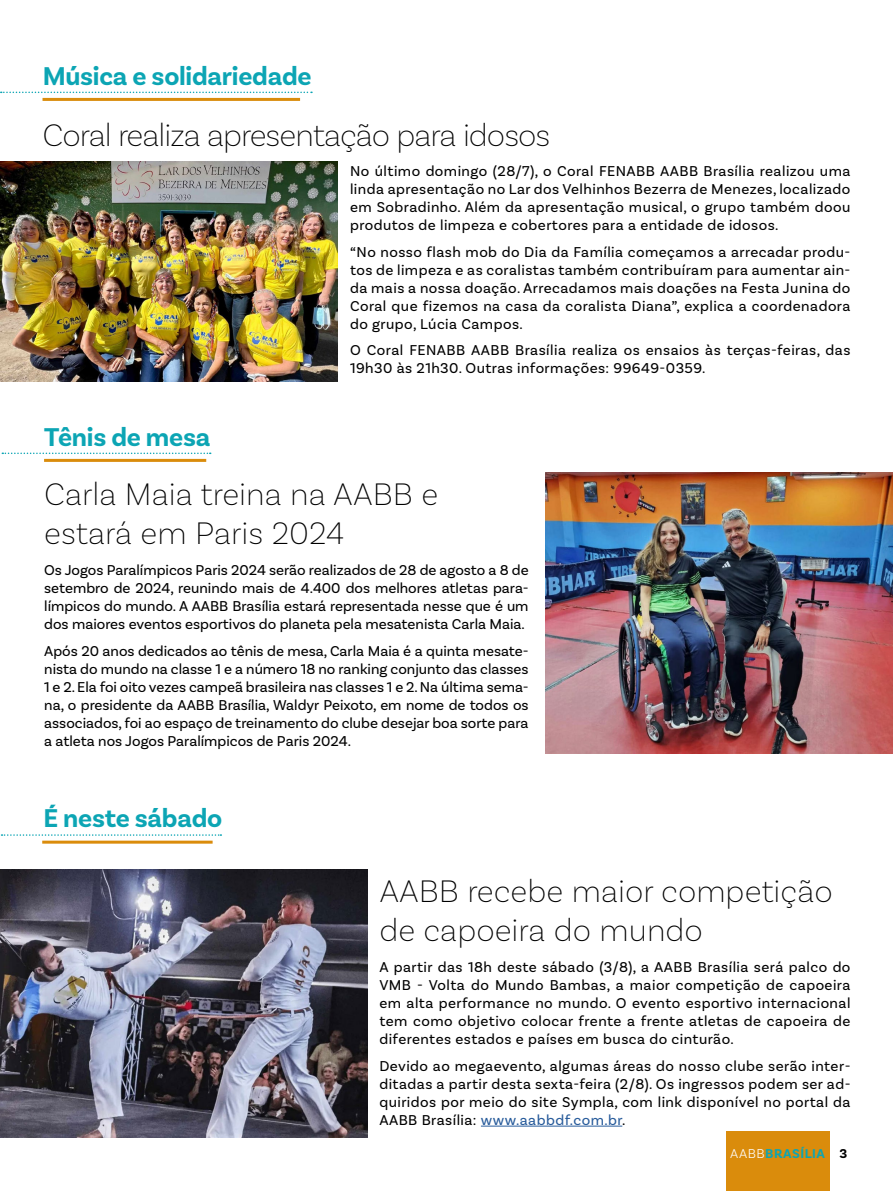
<style>
.page{position:relative;width:893px;height:1191px;background:#fff}
.page>*{position:absolute;margin:0;border:0;box-sizing:border-box;transform-origin:0 0}
.t1{font:200 33px/39px "Basic Sans";color:#000}
.t2{font:200 33px "Basic Sans";letter-spacing:-.03em;color:#000}
.t3{font:700 27px "Basic Sans";letter-spacing:-.01em;color:#0ca5b4}
.t4{font:15px/18px "Basic Sans";letter-spacing:.03em;color:#000;text-align:justify}
.t5{font:700 13.5px "Basic Sans";letter-spacing:.04em;color:#0ca5b4}
.s1{color:#275b9b}
.s2{font-weight:300;color:#fff}
.s3{color:#000}
</style>
<div class="page">
<div style="left:726px;top:1131px;width:103px;height:60px;background:#da8c0c"></div>
<svg style="left:1px;top:92px;width:311px;height:1px"></svg>
<hr style="left:43px;top:98px;width:257px;height:3px;background:#da8c0c">
<hr style="left:481px;top:1125px;width:141px;height:1px;background:#275b9b">
<svg style="left:2px;top:452px;width:209px;height:2px"></svg>
<svg style="left:2px;top:834px;width:219px;height:2px"></svg>
<hr style="left:44px;top:459px;width:162px;height:3px;background:#da8c0c">
<hr style="left:42px;top:840px;width:171px;height:3px;background:#da8c0c">
<img style="left:0;top:162px;width:337px;height:219px">
<img style="left:545px;top:473px;width:348px;height:280px">
<img style="left:0;top:869px;width:367px;height:268px">
<h2 class="t3" style="left:43px;top:59px;width:271px">Música e solidariedade</h2>
<h1 class="t2" style="left:43px;top:115px;width:509px">Coral realiza apresentação para idosos</h1>
<p class="t4" style="left:350px;top:162px;width:502px">No último domingo (28/7), o Coral FENABB AABB Brasília realizou uma linda apresentação no Lar dos Velhinhos Bezerra de Menezes, localizado em Sobradinho. Além da apresentação musical, o grupo também doou produtos de limpeza e cobertores para a entidade de idosos.</p>
<p class="t4" style="left:350px;top:243px;width:502px">“No nosso flash mob do Dia da Família começamos a arrecadar produ&shy;tos de limpeza e as coralistas também contribuíram para aumentar ain&shy;da mais a nossa doação. Arrecadamos mais doações na Festa Junina do Coral que fizemos na casa da coralista Diana”, explica a coordenadora do grupo, Lúcia Campos.</p>
<p class="t4" style="left:350px;top:341px;width:502px">O Coral FENABB AABB Brasília realiza os ensaios às terças-feiras, das<br>19h30 às 21h30. Outras informações: 99649-0359.</p>
<h2 class="t3" style="left:44px;top:420px;width:168px">Tênis de mesa</h2>
<h1 class="t1" style="left:44px;top:474px;width:396px">Carla Maia treina na AABB e estará em Paris 2024</h1>
<p class="t4" style="left:44px;top:561px;width:486px">Os Jogos Paralímpicos Paris 2024 serão realizados de 28 de agosto a 8 de setembro de 2024, reunindo mais de 4.400 dos melhores atletas para&shy;límpicos do mundo. A AABB Brasília estará representada nesse que é um dos maiores eventos esportivos do planeta pela mesatenista Carla Maia.</p>
<p class="t4" style="left:44px;top:641px;width:486px">Após 20 anos dedicados ao tênis de mesa, Carla Maia é a quinta mesate&shy;nista do mundo na classe 1 e a número 18 no ranking conjunto das classes 1 e 2. Ela foi oito vezes campeã brasileira nas classes 1 e 2. Na última sema&shy;na, o presidente da AABB Brasília, Waldyr Peixoto, em nome de todos os associados, foi ao espaço de treinamento do clube desejar boa sorte para a atleta nos Jogos Paralímpicos de Paris 2024.</p>
<h2 class="t3" style="left:43px;top:802px;width:180px">É neste sábado</h2>
<h1 class="t1" style="left:379px;top:871px;width:455px">AABB recebe maior competição de capoeira do mundo</h1>
<p class="t4" style="left:379px;top:958px;width:473px">A partir das 18h deste sábado (3/8), a AABB Brasília será palco do VMB - Volta do Mundo Bambas, a maior competição de capoeira em alta performance no mundo. O evento esportivo internacional tem como objetivo colocar frente a frente atletas de capoeira de diferentes estados e países em busca do cinturão.</p>
<p class="t4" style="left:379px;top:1056px;width:473px">Devido ao megaevento, algumas áreas do nosso clube serão inter&shy;ditadas a partir desta sexta-feira (2/8). Os ingressos podem ser ad&shy;quiridos por meio do site Sympla, com link disponível no portal da AABB Brasília: <span class="s1">www.aabbdf.com.br</span>.</p>
<p class="t5" style="left:730px;top:1145px;width:118px"><span class="s2">AABB</span>BRASÍLIA <span class="s3">3</span></p>
</div>
